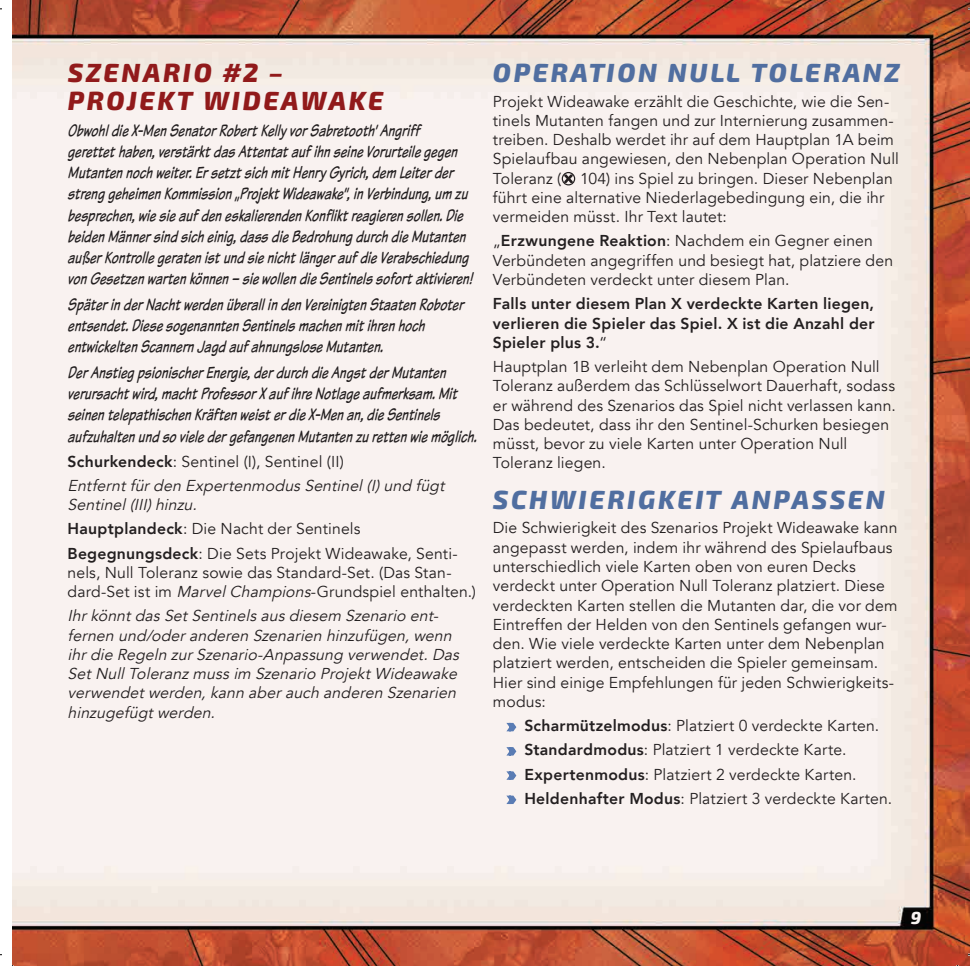
<style>
.page{position:relative;width:970px;height:966px;background:#fff}
.page>*{position:absolute;margin:0;border:0;box-sizing:border-box;transform-origin:0 0}
.t1{font:italic 800 26.25px "Exo 2";letter-spacing:.1em;color:#506ea0}
.t2{font:italic 800 26.25px/28px "Exo 2";letter-spacing:.095em;color:#911a1b}
.t3{font:italic 17.5px/21px "Komika Text Tight";letter-spacing:.005em;color:#231f20}
.t4{font:italic 800 17.5px "Exo 2";color:#f8f3f1}
.t5{font:15.75px/19.2px "Avenir";letter-spacing:.01em;color:#231f20}
.t6{font:italic 15.75px/19.2px "Avenir";letter-spacing:.02em;color:#231f20}
.t7{font:800 15.75px/19.2px "Avenir";letter-spacing:.015em;color:#231f20;text-align:justify}
.s1{font-weight:800;font-style:normal}
.s2{font-style:normal}
.s3{font-style:italic}
.s4{font-weight:800}
.s5{font-weight:400}
.s6{font-family:"Myriad Pro";color:#5a7cb4}
</style>
<div class="page">
<img style="left:12px;top:0;width:958px;height:965px">
<svg style="left:562px;top:172px;width:13px;height:13px"></svg>
<h1 class="t2" style="left:68px;top:57px;width:317px">SZENARIO #2 –<br>PROJEKT WIDEAWAKE</h1>
<p class="t3" style="left:68px;top:120px;width:406px">Obwohl die X-Men Senator Robert Kelly vor Sabretooth’ Angriff<br>gerettet haben, verstärkt das Attentat auf ihn seine Vorurteile gegen Mutanten noch weiter. Er setzt sich mit Henry Gyrich, dem Leiter der streng geheimen Kommission „Projekt Wideawake”, in Verbindung, um zu besprechen, wie sie auf den eskalierenden Konflikt reagieren sollen. Die beiden Männer sind sich einig, dass die Bedrohung durch die Mutanten außer Kontrolle geraten ist und sie nicht länger auf die Verabschiedung von Gesetzen warten können – sie wollen die Sentinels sofort aktivieren!</p>
<p class="t3" style="left:68px;top:293px;width:397px">Später in der Nacht werden überall in den Vereinigten Staaten Roboter entsendet. Diese sogenannten Sentinels machen mit ihren hoch entwickelten Scannern Jagd auf ahnungslose Mutanten.</p>
<p class="t3" style="left:68px;top:361px;width:391px">Der Anstieg psionischer Energie, der durch die Angst der Mutanten verursacht wird, macht Professor X auf ihre Notlage aufmerksam. Mit seinen telepathischen Kräften weist er die X-Men an, die Sentinels</p>
<p class="t3" style="left:68px;top:426px;width:410px">aufzuhalten und so viele der gefangenen Mutanten zu retten wie möglich.</p>
<p class="t6" style="left:68px;top:449px;width:382px;line-height:24.2px"><span class="s1">Schurkendeck</span><span class="s2">: Sentinel (I), Sentinel (II)<br></span>Entferntfürden ExpertenmodusSentinel(I)und fügt</p>
<p class="t5" style="left:68px;top:492px;width:392px;line-height:24.2px"><span class="s3">Sentinel(III)hinzu.<br></span><span class="s4">Hauptplandeck</span>: Die Nacht der Sentinels<br><span class="s4">Begegnungsdeck</span>: Die Sets Projekt Wideawake, Senti-</p>
<p class="t5" style="left:68px;top:563px;width:410px">nels, Null Toleranz sowie das Standard-Set. (Das Stan&shy;dard-Set ist im <span class="s3">MarvelChampions</span>-Grundspiel enthalten.)</p>
<p class="t6" style="left:68px;top:606px;width:397px">IhrkönntdasSetSentinelsausdiesem Szenario ent&shy;fernen und/oderanderen Szenarien hinzufügen,wenn ihrdie Regeln zurSzenario-Anpassung verwendet.Das SetNullToleranzmussim Szenario ProjektWideawake verwendetwerden,kann aberauch anderen Szenarien hinzugefügtwerden.</p>
<h1 class="t1" style="left:493px;top:53px;width:408px">OPERATION NULL TOLERANZ</h1>
<p class="t5" style="left:493px;top:92px;width:408px">Projekt Wideawake erzählt die Geschichte, wie die Sen&shy;tinels Mutanten fangen und zur Internierung zusammen&shy;treiben. Deshalb werdet ihr auf dem Hauptplan 1A beim Spielaufbau angewiesen, den Nebenplan Operation Null Toleranz ( 104) ins Spiel zu bringen. Dieser Nebenplan führt eine alternative Niederlagebedingung ein, die ihr vermeiden müsst. Ihr Text lautet:</p>
<p class="t5" style="left:493px;top:232px;width:402px">„<span class="s4">Erzwungene Reaktion</span>: Nachdem ein Gegner einen<br>Verbündeten angegriffen und besiegt hat, platziere den<br>Verbündeten verdeckt unter diesem Plan.</p>
<p class="t7" style="left:493px;top:294px;width:383px">Falls unter diesem Plan X verdeckte Karten liegen, verlieren die Spieler das Spiel. X ist die Anzahl der Spieler plus 3.<span class="s5">“</span></p>
<p class="t5" style="left:493px;top:357px;width:404px">Hauptplan 1B verleiht dem Nebenplan Operation Null Toleranz außerdem das Schlüsselwort Dauerhaft, sodass er während des Szenarios das Spiel nicht verlassen kann.<br>Das bedeutet, dass ihr den Sentinel-Schurken besiegen müsst, bevor zu viele Karten unter Operation Null Toleranz liegen.</p>
<h1 class="t1" style="left:493px;top:479px;width:393px">SCHWIERIGKEIT ANPASSEN</h1>
<p class="t5" style="left:493px;top:518px;width:406px">Die Schwierigkeit des Szenarios Projekt Wideawake kann angepasst werden, indem ihr während des Spielaufbaus unterschiedlich viele Karten oben von euren Decks verdeckt unter Operation Null Toleranz platziert. Diese verdeckten Karten stellen die Mutanten dar, die vor dem Eintreffen der Helden von den Sentinels gefangen wur&shy;den. Wie viele verdeckte Karten unter dem Nebenplan platziert werden, entscheiden die Spieler gemeinsam.<br>Hier sind einige Empfehlungen für jeden Schwierigkeits&shy;modus:</p>
<p class="t5" style="left:509px;top:713px;width:385px;line-height:24.2px"><span class="s6">»</span> <span class="s4">Scharmützelmodus</span>: Platziert 0 verdeckte Karten.<br><span class="s6">»</span> <span class="s4">Standardmodus</span>: Platziert 1 verdeckte Karte.<br><span class="s6">»</span> <span class="s4">Expertenmodus</span>: Platziert 2 verdeckte Karten.<br><span class="s6">»</span> <span class="s4">Heldenhafter Modus</span>: Platziert 3 verdeckte Karten.</p>
<p class="t4" style="left:911px;top:904px;width:12px">9</p>
</div>
